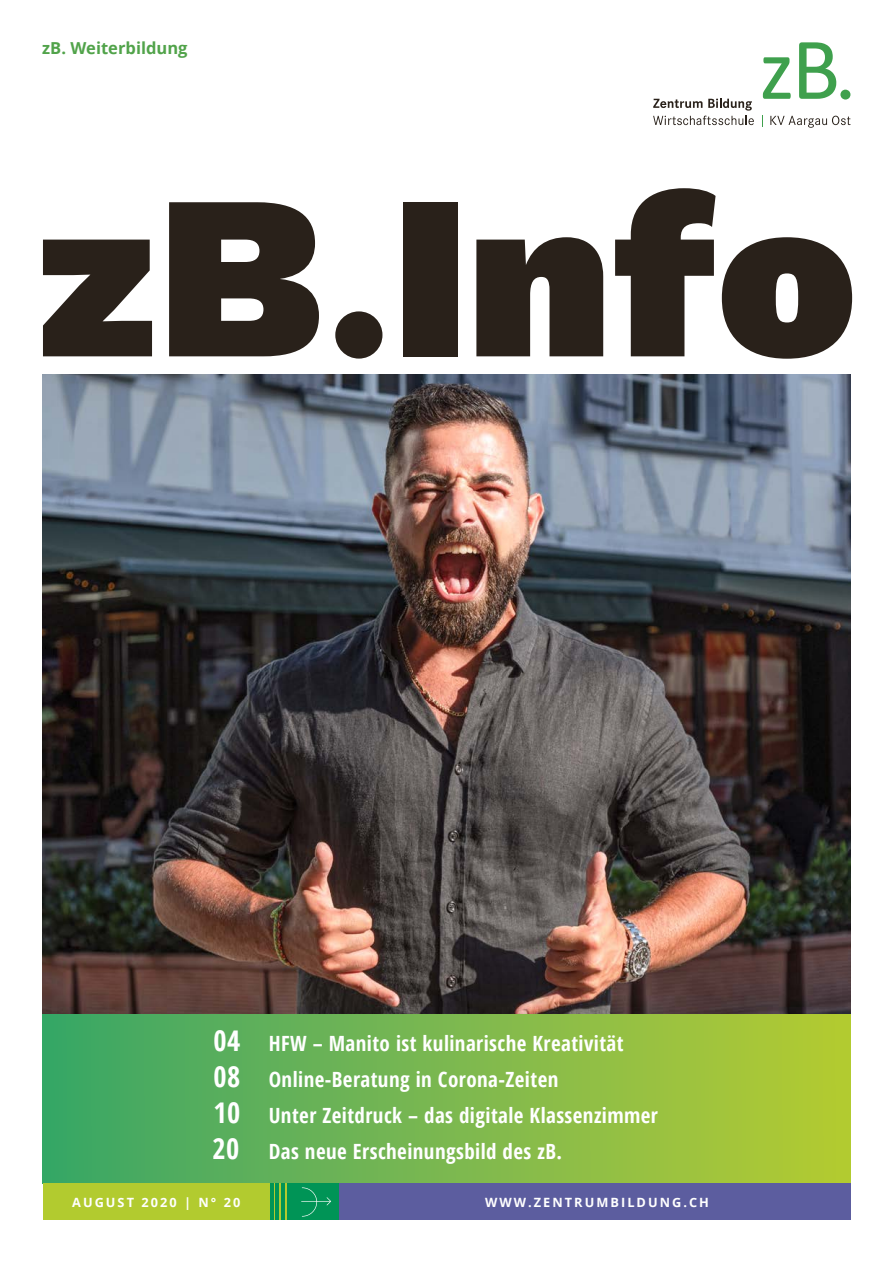
<style>
.page{position:relative;width:893px;height:1263px;background:#fff}
.page>*{position:absolute;margin:0;border:0;box-sizing:border-box;transform-origin:0 0}
.t1{font:900 233.55px "Work Sans";letter-spacing:.01em;color:#29211a}
.t2{font:700 condensed 28.5px "Open Sans";color:#fff}
.t3{font:700 condensed 21px "Open Sans";letter-spacing:.02em;color:#fff}
.t4{font:700 16.5px "Open Sans";color:#51a34a}
.t5{font:700 12.75px "Open Sans";letter-spacing:.16em;color:#fff}
.s1{font-size:28.5px}
</style>
<div class="page">
<img style="left:43px;top:374px;width:807px;height:641px">
<div style="left:43px;top:1015px;width:807px;height:169px;background:linear-gradient(to right,#3ba668,#b7ca33)"></div>
<div style="left:335px;top:311px;width:47px;height:48px;background:#29211a;border-radius:50%"></div>
<div style="left:338px;top:1183px;width:512px;height:37px;background:#5c5d9f"></div>
<div style="left:43px;top:1183px;width:274px;height:37px;background:#b2cb2f"></div>
<div style="left:292px;top:1183px;width:46px;height:37px;background:#009456"></div>
<svg style="left:301px;top:1187px;width:30px;height:29px"></svg>
<hr style="left:270px;top:1183px;width:4px;height:37px;background:#009456">
<hr style="left:276px;top:1183px;width:3px;height:37px;background:#009456">
<hr style="left:282px;top:1183px;width:3px;height:37px;background:#009456">
<hr style="left:288px;top:1183px;width:4px;height:37px;background:#009456">
<svg style="left:762px;top:115px;width:1px;height:12px"></svg>
<svg style="left:770px;top:116px;width:80px;height:12px"></svg>
<svg style="left:653px;top:99px;width:101px;height:26px"></svg>
<svg style="left:763px;top:57px;width:28px;height:42px"></svg>
<svg style="left:799px;top:42px;width:37px;height:57px"></svg>
<div style="left:840px;top:90px;width:10px;height:10px;background:#3fa04d;border-radius:50%"></div>
<p class="t4" style="left:42px;top:36px;width:147px">zB. Weiterbildung</p>
<h1 class="t1" style="left:38px;top:143px;width:820px">zB Info</h1>
<p class="t3" style="left:213px;top:1029px;width:412px"><span class="s1">04</span> HFW – Manito ist kulinarische Kreativität</p>
<h2 class="t2" style="left:213px;top:1057px;width:28px">08</h2>
<p class="t3" style="left:269px;top:1065px;width:291px">Online-Beratung in Corona-Zeiten</p>
<h2 class="t2" style="left:213px;top:1093px;width:28px">10</h2>
<p class="t3" style="left:269px;top:1101px;width:391px">Unter Zeitdruck – das digitale Klassenzimmer</p>
<h2 class="t2" style="left:213px;top:1129px;width:28px">20</h2>
<p class="t3" style="left:269px;top:1137px;width:295px">Das neue Erscheinungsbild des zB.</p>
<p class="t5" style="left:72px;top:1193px;width:170px">AUGUST 2020 | N° 20</p>
<p class="t5" style="left:485px;top:1193px;width:225px">WWW.ZENTRUMBILDUNG.CH</p>
</div>
